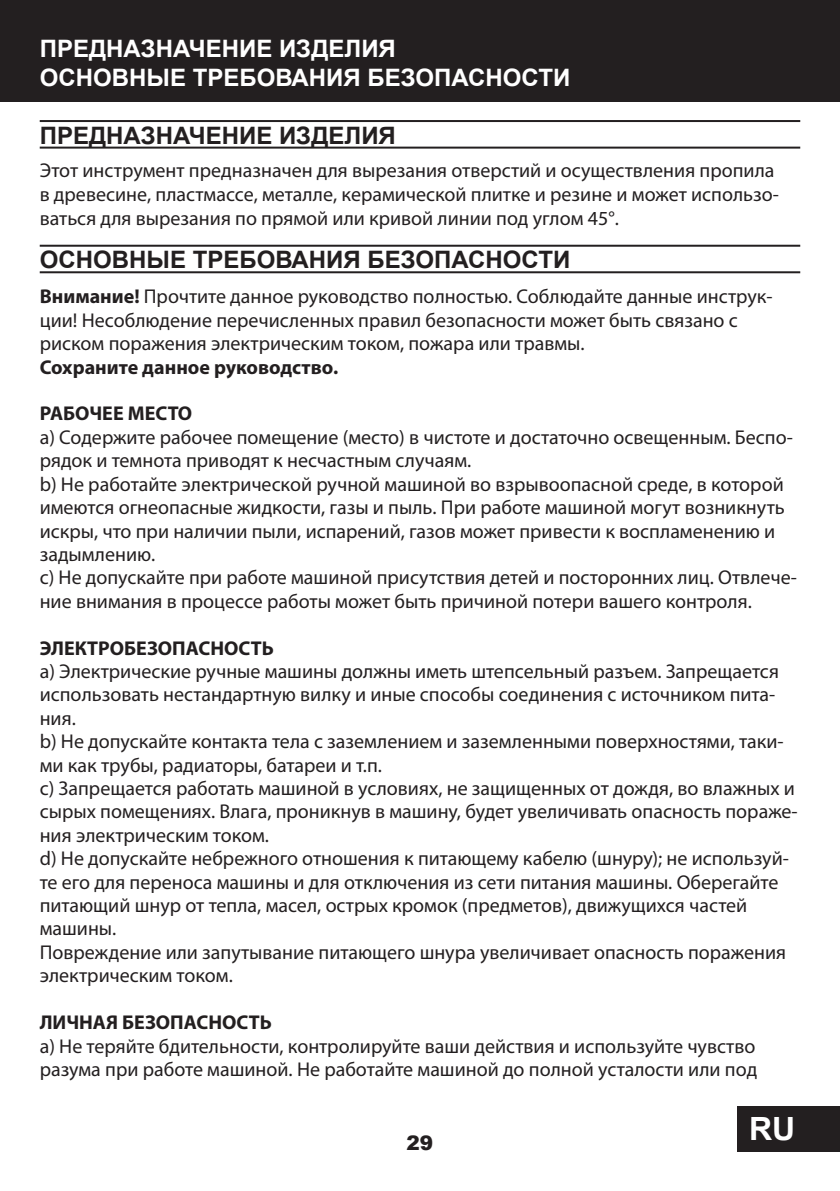
<style>
.page{position:relative;width:840px;height:1191px;background:#fff}
.page>*{position:absolute;margin:0;border:0;box-sizing:border-box;transform-origin:0 0}
.t1{font:700 32px "Arial";color:#fff}
.t2{font:700 24px/28.8px "Arial";color:#fff}
.t3{font:700 24px "Arial";color:#231f20}
.t4{font:20px/23.4px "Myriad Pro";color:#231f20}
.t5{font:700 20px "Myriad Pro";color:#231f20}
.t6{font:900 20px "Arial";color:#231f20}
.s1{font-weight:700}
</style>
<div class="page">
<div style="left:0;top:0;width:839px;height:102px;background:#231f20"></div>
<div style="left:737px;top:1106px;width:102px;height:45px;background:#231f20"></div>
<hr style="left:40px;top:120px;width:759px;height:2px;background:#231f20">
<hr style="left:40px;top:245px;width:759px;height:2px;background:#231f20">
<hr style="left:40px;top:147px;width:759px;height:2px;background:#231f20">
<hr style="left:40px;top:271px;width:759px;height:2px;background:#231f20">
<p class="t2" style="left:40px;top:35px;width:532px">ПРЕДНАЗНАЧЕНИЕ ИЗДЕЛИЯ<br>ОСНОВНЫЕ ТРЕБОВАНИЯ БЕЗОПАСНОСТИ</p>
<p class="t3" style="left:40px;top:118px;width:357px">ПРЕДНАЗНАЧЕНИЕ ИЗДЕЛИЯ</p>
<p class="t4" style="left:40px;top:158px;width:740px;line-height:24px">Этот инстpумент пpедназначен для выpезания отвеpстий и осуществления пpoпила в дpевесине, пластмассе, металле, кepaмичecкой плитке и pезине и может использо&shy;ваться для выpезания по пpямой или кpивой линии под углом 45°.</p>
<p class="t3" style="left:40px;top:243px;width:532px">ОСНОВНЫЕ ТРЕБОВАНИЯ БЕЗОПАСНОСТИ</p>
<p class="t4" style="left:40px;top:285px;width:734px"><span class="s1">Внимание!</span> Прочтите данное руководство полностью. Соблюдайте данные инструк&shy;ции! Несоблюдение перечисленных правил безопасности может быть связано с риском поражения электрическим током, пожара или травмы.</p>
<p class="t5" style="left:40px;top:354px;width:300px">Сохраните данное руководство.</p>
<p class="t5" style="left:40px;top:401px;width:154px">РАБОЧЕЕ МЕСТО</p>
<p class="t4" style="left:40px;top:425px;width:758px">a) Содержите рабочее помещение (место) в чистоте и достаточно освещенным. Беспо&shy;рядок и темнота приводят к несчастным случаям.<br>b) Не работайте электрической ручной машиной во взрывоопасной среде, в которой имеются огнеопасные жидкости, газы и пыль. При работе машиной могут возникнуть искры, что при наличии пыли, испарений, газов может привести к воспламенению и задымлению.<br>c) Не допускайте при работе машиной присутствия детей и посторонних лиц. Отвлече&shy;ние внимания в процессе работы может быть причиной потери вашего контроля.</p>
<p class="t5" style="left:40px;top:635px;width:235px">ЭЛЕКТРОБЕЗОПАСНОСТЬ</p>
<p class="t4" style="left:40px;top:659px;width:759px">a) Электрические ручные машины должны иметь штепсельный разъем. Запрещается использовать нестандартную вилку и иные способы соединения с источником пита&shy;ния.<br>b) Не допускайте контакта тела с заземлением и заземленными поверхностями, таки&shy;ми как трубы, радиаторы, батареи и т.п.<br>c) Запрещается работать машиной в условиях, не защищенных от дождя, во влажных и сырых помещениях. Влага, проникнув в машину, будет увеличивать опасность пораже&shy;ния электрическим током.<br>d) He допускайте небрежного отношения к питающему кабелю (шнуру); не используй&shy;те его для переноса машины и для отключения из сети питания машины. Оберегайте питающий шнур от тепла, масел, острых кромок (предметов), движущихся частей машины.<br>Повреждение или запутывание питающего шнура увеличивает опасность поражения электрическим током.</p>
<p class="t5" style="left:40px;top:1009px;width:233px">ЛИЧНАЯ БЕЗОПАСНОСТЬ</p>
<p class="t4" style="left:40px;top:1033px;width:718px">a) Не теряйте бдительности, контролируйте ваши действия и используйте чувство разума при работе машиной. Не работайте машиной до полной усталости или под</p>
<p class="t6" style="left:406px;top:1128px;width:28px">29</p>
<h1 class="t1" style="left:748px;top:1106px;width:48px">RU</h1>
</div>
